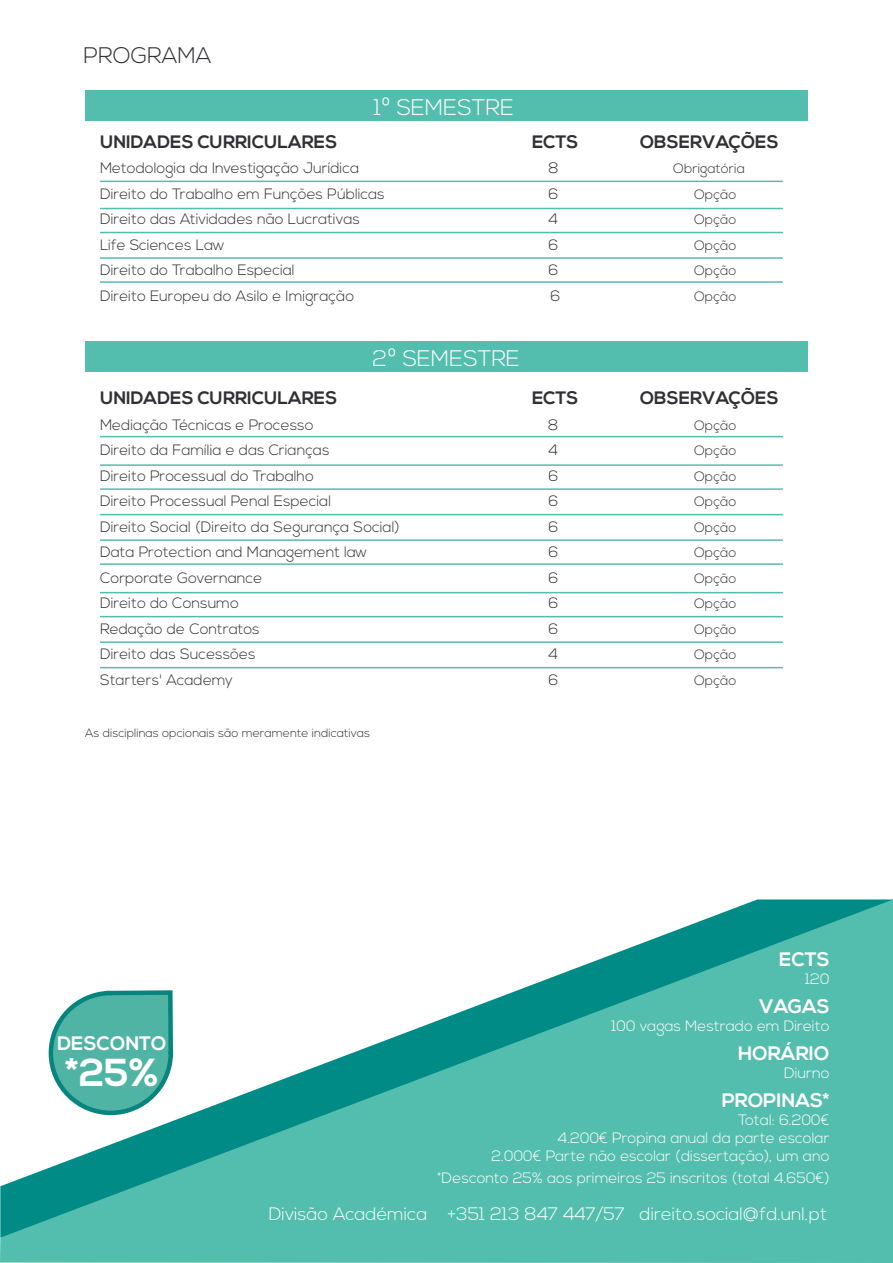
<style>
.page{position:relative;width:893px;height:1263px;background:#fff}
.page>*{position:absolute;margin:0;border:0;box-sizing:border-box;transform-origin:0 0}
.t1{font:700 39px "Nexa";color:#fff}
.t2{font:300 22.5px "Nexa";color:#fff}
.t3{font:300 22.5px "Nexa";color:#302f34}
.t4{font:700 19.5px "Nexa";color:#fff}
.t5{font:700 18px "Nexa";color:#302f34}
.t6{font:300 18px "Nexa";color:#fff}
.t7{font:300 15px "Nexa";color:#302f34}
.t8{font:300 15px/18px "Nexa";color:#fff;text-align:right}
.t9{font:300 13.5px "Nexa";color:#302f34}
.t10{font:300 12px "Nexa";color:#302f34}
</style>
<div class="page">
<svg style="left:0;top:899px;width:893px;height:364px;fill:#53bead"></svg>
<div style="left:85px;top:90px;width:723px;height:31px;background:#53bead"></div>
<div style="left:85px;top:341px;width:723px;height:31px;background:#53bead"></div>
<hr style="left:100px;top:208px;width:683px;height:1px;background:#53bead">
<hr style="left:100px;top:181px;width:683px;height:1px;background:#53bead">
<hr style="left:100px;top:232px;width:683px;height:1px;background:#53bead">
<hr style="left:100px;top:257px;width:683px;height:2px;background:#53bead">
<hr style="left:100px;top:281px;width:683px;height:2px;background:#53bead">
<hr style="left:100px;top:436px;width:683px;height:1px;background:#53bead">
<hr style="left:100px;top:464px;width:683px;height:2px;background:#53bead">
<hr style="left:100px;top:488px;width:683px;height:2px;background:#53bead">
<hr style="left:100px;top:514px;width:683px;height:1px;background:#53bead">
<hr style="left:100px;top:539px;width:683px;height:2px;background:#53bead">
<hr style="left:100px;top:616px;width:683px;height:1px;background:#53bead">
<hr style="left:100px;top:641px;width:683px;height:2px;background:#53bead">
<hr style="left:100px;top:667px;width:683px;height:1px;background:#53bead">
<hr style="left:100px;top:563px;width:683px;height:2px;background:#53bead">
<hr style="left:100px;top:592px;width:683px;height:1px;background:#53bead">
<svg style="left:46px;top:435px;width:129px;height:683px"></svg>
<h2 class="t3" style="left:84px;top:42px;width:129px">PROGRAMA</h2>
<h2 class="t2" style="left:374px;top:94px;width:141px">1º SEMESTRE</h2>
<p class="t5" style="left:100px;top:131px;width:239px">UNIDADES CURRICULARES</p>
<p class="t5" style="left:532px;top:131px;width:48px">ECTS</p>
<p class="t5" style="left:640px;top:131px;width:140px">OBSERVAÇÕES</p>
<p class="t7" style="left:100px;top:159px;width:261px">Metodologia da Investigação Jurídica</p>
<p class="t7" style="left:549px;top:159px;width:12px">8</p>
<p class="t9" style="left:673px;top:161px;width:73px">Obrigatória</p>
<p class="t7" style="left:100px;top:185px;width:286px">Direito do Trabalho em Funções Públicas</p>
<p class="t7" style="left:549px;top:185px;width:11px">6</p>
<p class="t9" style="left:694px;top:186px;width:44px">Opção</p>
<p class="t7" style="left:100px;top:210px;width:261px">Direito das Atividades não Lucrativas</p>
<p class="t7" style="left:549px;top:210px;width:11px">4</p>
<p class="t9" style="left:694px;top:212px;width:44px">Opção</p>
<p class="t7" style="left:100px;top:236px;width:126px">Life Sciences Law</p>
<p class="t7" style="left:549px;top:236px;width:11px">6</p>
<p class="t9" style="left:694px;top:237px;width:44px">Opção</p>
<p class="t7" style="left:100px;top:261px;width:196px">Direito do Trabalho Especial</p>
<p class="t7" style="left:549px;top:261px;width:11px">6</p>
<p class="t9" style="left:694px;top:263px;width:44px">Opção</p>
<p class="t7" style="left:100px;top:287px;width:256px">Direito Europeu do Asilo e Imigração</p>
<p class="t7" style="left:551px;top:287px;width:11px">6</p>
<p class="t9" style="left:694px;top:288px;width:44px">Opção</p>
<h2 class="t2" style="left:372px;top:345px;width:149px">2º SEMESTRE</h2>
<p class="t5" style="left:100px;top:388px;width:239px">UNIDADES CURRICULARES</p>
<p class="t5" style="left:532px;top:388px;width:48px">ECTS</p>
<p class="t5" style="left:640px;top:388px;width:140px">OBSERVAÇÕES</p>
<p class="t7" style="left:100px;top:416px;width:215px">Mediação Técnicas e Processo</p>
<p class="t7" style="left:548px;top:416px;width:12px">8</p>
<p class="t9" style="left:694px;top:417px;width:44px">Opção</p>
<p class="t7" style="left:100px;top:441px;width:231px">Direito da Família e das Crianças</p>
<p class="t7" style="left:549px;top:441px;width:11px">4</p>
<p class="t9" style="left:694px;top:443px;width:44px">Opção</p>
<p class="t7" style="left:100px;top:467px;width:215px">Direito Processual do Trabalho</p>
<p class="t7" style="left:549px;top:467px;width:11px">6</p>
<p class="t9" style="left:694px;top:468px;width:44px">Opção</p>
<p class="t7" style="left:100px;top:492px;width:233px">Direito Processual Penal Especial</p>
<p class="t7" style="left:549px;top:492px;width:11px">6</p>
<p class="t9" style="left:694px;top:494px;width:44px">Opção</p>
<p class="t7" style="left:100px;top:518px;width:301px">Direito Social (Direito da Segurança Social)</p>
<p class="t7" style="left:549px;top:518px;width:11px">6</p>
<p class="t9" style="left:694px;top:519px;width:44px">Opção</p>
<p class="t7" style="left:100px;top:543px;width:269px">Data Protection and Management law</p>
<p class="t7" style="left:549px;top:543px;width:11px">6</p>
<p class="t9" style="left:694px;top:545px;width:44px">Opção</p>
<p class="t7" style="left:100px;top:569px;width:164px">Corporate Governance</p>
<p class="t7" style="left:549px;top:569px;width:11px">6</p>
<p class="t9" style="left:694px;top:570px;width:44px">Opção</p>
<p class="t7" style="left:100px;top:594px;width:140px">Direito do Consumo</p>
<p class="t7" style="left:549px;top:594px;width:11px">6</p>
<p class="t9" style="left:694px;top:596px;width:44px">Opção</p>
<p class="t7" style="left:100px;top:620px;width:161px">Redação de Contratos</p>
<p class="t7" style="left:549px;top:620px;width:11px">6</p>
<p class="t9" style="left:694px;top:621px;width:44px">Opção</p>
<p class="t7" style="left:100px;top:645px;width:157px">Direito das Sucessões</p>
<p class="t7" style="left:549px;top:645px;width:11px">4</p>
<p class="t9" style="left:694px;top:647px;width:44px">Opção</p>
<p class="t7" style="left:100px;top:671px;width:134px">Starters' Academy</p>
<p class="t7" style="left:549px;top:671px;width:11px">6</p>
<p class="t9" style="left:694px;top:672px;width:44px">Opção</p>
<p class="t10" style="left:85px;top:726px;width:287px">As disciplinas opcionais são meramente indicativas</p>
<h3 class="t4" style="left:57px;top:1031px;width:111px">DESCONTO</h3>
<h1 class="t1" style="left:65px;top:1049px;width:95px">*25%</h1>
<h3 class="t4" style="left:779px;top:948px;width:52px">ECTS</h3>
<p class="t8" style="left:805px;top:971px;width:26px">120</p>
<h3 class="t4" style="left:759px;top:995px;width:72px">VAGAS</h3>
<p class="t8" style="left:612px;top:1017px;width:219px">100 vagas Mestrado em Direito</p>
<h3 class="t4" style="left:738px;top:1042px;width:93px">HORÁRIO</h3>
<p class="t8" style="left:784px;top:1064px;width:47px">Diurno</p>
<h3 class="t4" style="left:722px;top:1089px;width:109px">PROPINAS*</h3>
<p class="t8" style="left:491px;top:1111px;width:340px">Total: 6.200€<br>4.200€ Propina anual da parte escolar<br>2.000€ Parte não escolar (dissertação), um ano</p>
<p class="t8" style="left:437px;top:1170px;width:394px">*Desconto 25% aos primeiros 25 inscritos (total 4.650€)</p>
<p class="t6" style="left:269px;top:1203px;width:560px">Divisão Académica +351 213 847 447/57 direito.social@fd.unl.pt</p>
</div>
